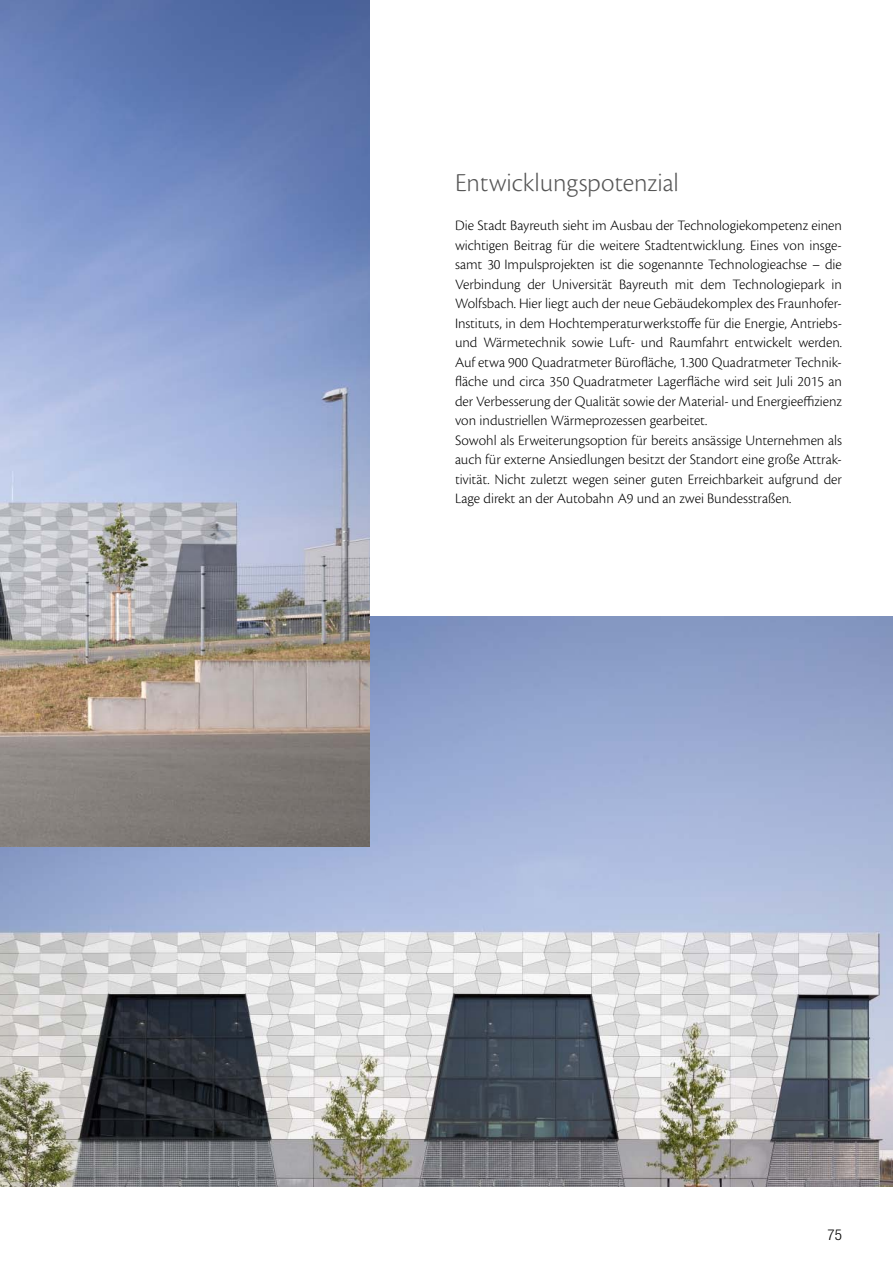
<style>
.page{position:relative;width:893px;height:1263px;background:#fff}
.page>*{position:absolute;margin:0;border:0;box-sizing:border-box;transform-origin:0 0}
.t1{font:300 27px "Cronos Pro";letter-spacing:-.005em;color:#565656}
.t2{font:300 15px/19.5px "Cronos Pro";color:#000}
.t3{font:300 condensed 15px "Helvetica Neue LT Std";color:#000}
</style>
<div class="page">
<img style="left:0;top:617px;width:893px;height:569px">
<img style="left:0;top:0;width:370px;height:846px">
<h1 class="t1" style="left:455px;top:167px;width:225px">Entwicklungspotenzial</h1>
<p class="t2" style="left:455px;top:216px;width:388px">Die Stadt Bayreuth sieht im Ausbau der Technologiekompetenz einen wichtigen Beitrag für die weitere Stadtentwicklung. Eines von insge&shy;samt 30 Impulsprojekten ist die sogenannte Technologieachse – die Verbindung der Universität Bayreuth mit dem Technologiepark in Wolfsbach. Hier liegt auch der neue Gebäudekomplex des Fraunhofer-Instituts, in dem Hochtemperaturwerkstoffe für die Energie, Antriebs&shy;und Wärmetechnik sowie Luft- und Raumfahrt entwickelt werden.<br>Auf etwa 900 Quadratmeter Bürofläche, 1.300 Quadratmeter Technik&shy;fläche und circa 350 Quadratmeter Lagerfläche wird seit Juli 2015 an der Verbesserung der Qualität sowie der Material- und Energieeffizienz von industriellen Wärmeprozessen gearbeitet.<br>Sowohl als Erweiterungsoption für bereits ansässige Unternehmen als auch für externe Ansiedlungen besitzt der Standort eine große Attrak&shy;tivität. Nicht zuletzt wegen seiner guten Erreichbarkeit aufgrund der Lage direkt an der Autobahn A9 und an zwei Bundesstraßen.</p>
<p class="t3" style="left:827px;top:1226px;width:16px">75</p>
</div>
